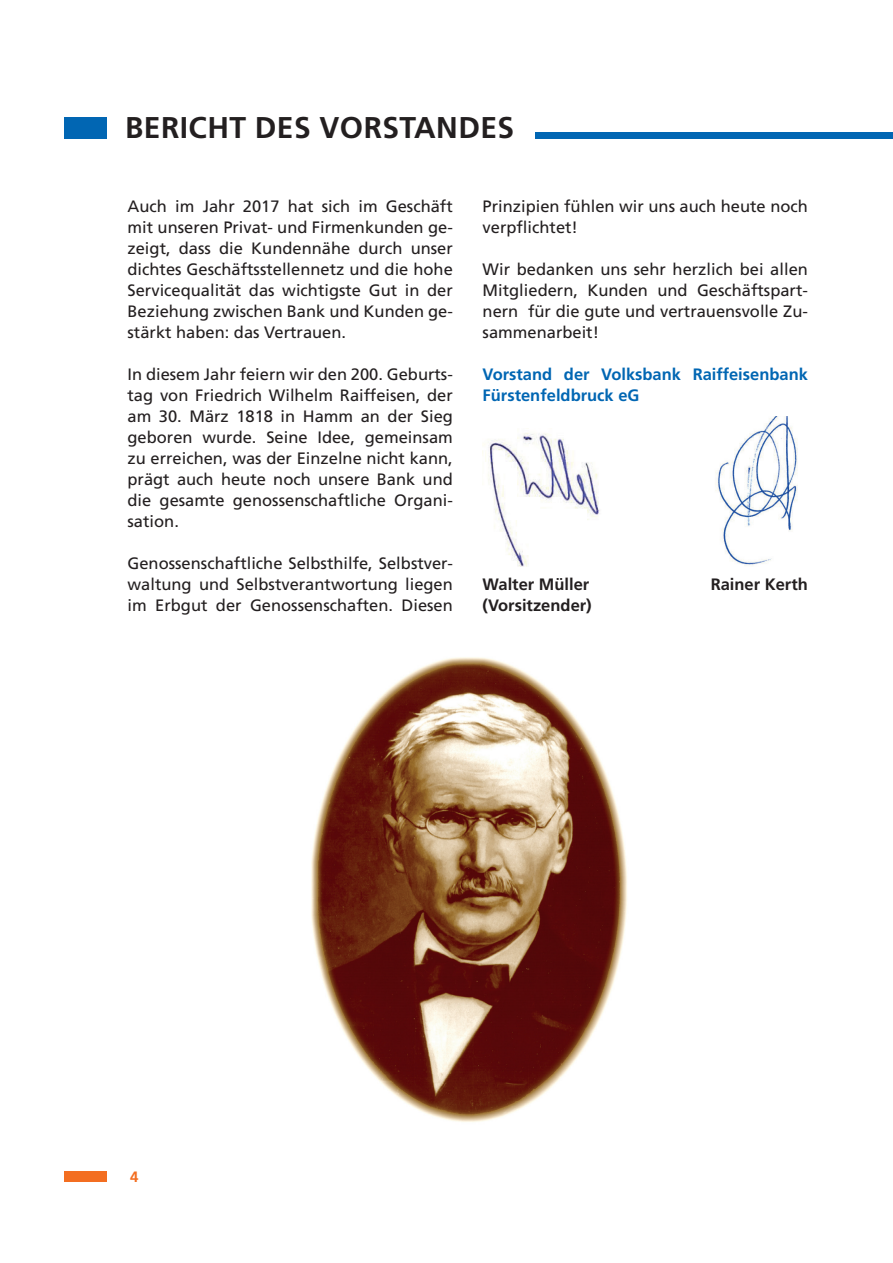
<style>
.page{position:relative;width:893px;height:1263px;background:#fff}
.page>*{position:absolute;margin:0;border:0;box-sizing:border-box;transform-origin:0 0}
.t1{font:700 30px "Frutiger CE";letter-spacing:.015em;color:#231f20}
.t2{font:16.5px/21px "Frutiger CE";color:#231f20;text-align:justify}
.t3{font:700 16.5px/21px "Frutiger CE";color:#0166b3}
.t4{font:700 16.5px "Frutiger CE";color:#231f20}
.t5{font:700 15px "Frutiger CE";color:#f36e21}
</style>
<div class="page">
<div style="left:176px;top:132px;width:717px;height:7px;background:#0166b3"></div>
<div style="left:64px;top:118px;width:42px;height:21px;background:#0166b3"></div>
<div style="left:64px;top:1171px;width:42px;height:11px;background:#f36e21"></div>
<div style="left:125px;top:116px;width:409px;height:31px;background:#fff"></div>
<img style="left:715px;top:416px;width:83px;height:150px">
<img style="left:484px;top:433px;width:116px;height:134px">
<img style="left:311px;top:657px;width:316px;height:465px">
<h1 class="t1" style="left:125px;top:110px;width:391px">BERICHT DES VORSTANDES</h1>
<p class="t2" style="left:128px;top:196px;width:327px">Auch im Jahr 2017 hat sich im Geschäft mit unseren Privat- und Firmenkunden ge&shy;zeigt, dass die Kundennähe durch unser dichtes Geschäftsstellennetz und die hohe Servicequalität das wichtigste Gut in der Beziehung zwischen Bank und Kunden ge&shy;stärkt haben: das Vertrauen.</p>
<p class="t2" style="left:128px;top:364px;width:327px">In diesem Jahr feiern wir den 200. Geburts&shy;tag von Friedrich Wilhelm Raiffeisen, der am 30. März 1818 in Hamm an der Sieg geboren wurde. Seine Idee, gemeinsam zu erreichen, was der Einzelne nicht kann, prägt auch heute noch unsere Bank und die gesamte genossenschaftliche Organi&shy;sation.</p>
<p class="t2" style="left:128px;top:553px;width:327px">Genossenschaftliche Selbsthilfe, Selbstver&shy;waltung und Selbstverantwortung liegen im Erbgut der Genossenschaften. Diesen</p>
<p class="t2" style="left:483px;top:196px;width:327px">Prinzipien fühlen wir uns auch heute noch verpflichtet!</p>
<p class="t2" style="left:483px;top:259px;width:327px">Wir bedanken uns sehr herzlich bei allen Mitgliedern, Kunden und Geschäftspart&shy;nern für die gute und vertrauensvolle Zu&shy;sammenarbeit!</p>
<p class="t3" style="left:483px;top:364px;width:327px">Vorstand der Volksbank Raiffeisenbank<br>Fürstenfeldbruck eG</p>
<p class="t4" style="left:483px;top:575px;width:108px">Walter Müller</p>
<p class="t4" style="left:711px;top:575px;width:99px">Rainer Kerth</p>
<p class="t4" style="left:483px;top:596px;width:111px">(Vorsitzender)</p>
<p class="t5" style="left:130px;top:1167px;width:10px">4</p>
</div>
